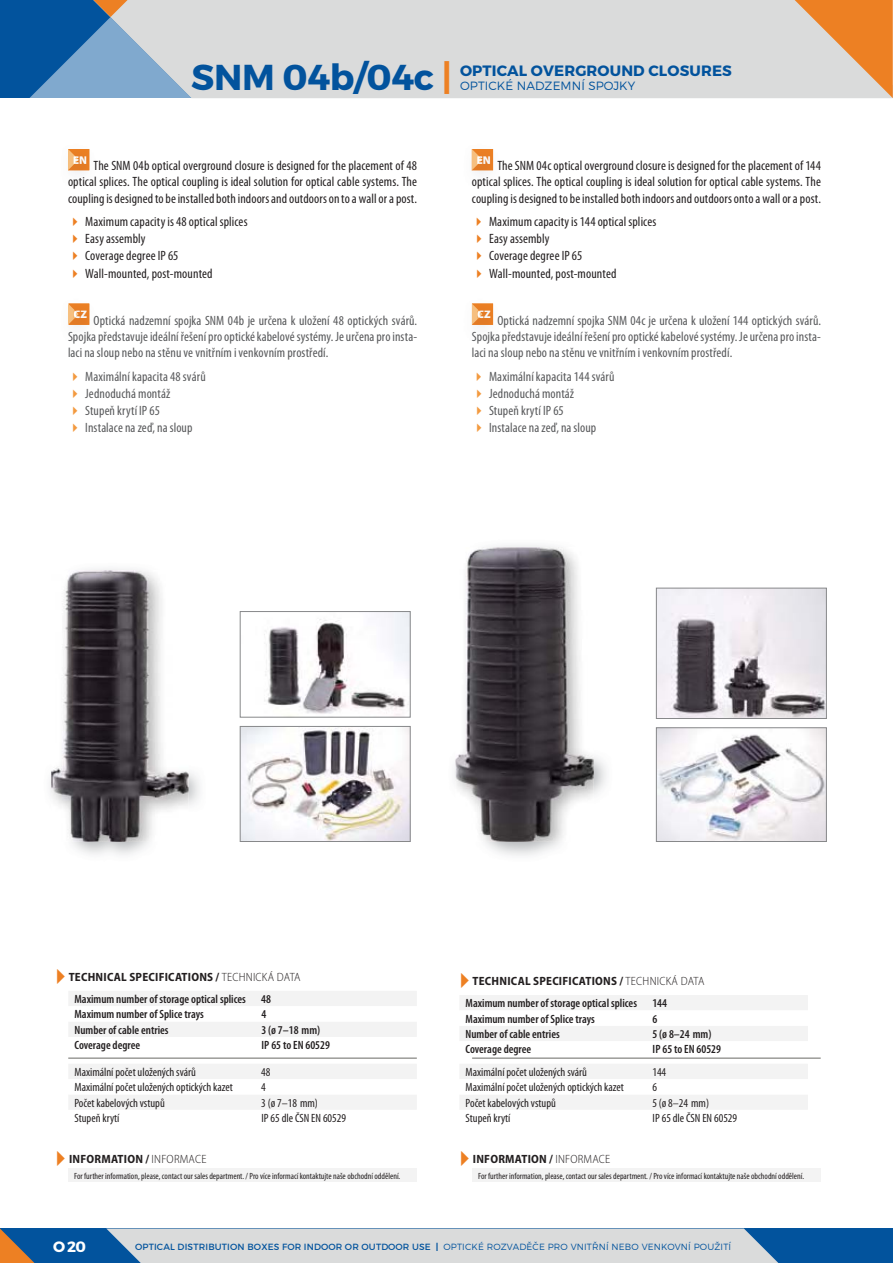
<style>
.page{position:relative;width:893px;height:1263px;background:#fff}
.page>*{position:absolute;margin:0;border:0;box-sizing:border-box;transform-origin:0 0}
.t1{font:700 36px "Montserrat";letter-spacing:-.01em;color:#02539d}
.t2{font:700 15px "Montserrat";letter-spacing:.01em;color:#02539d}
.t3{font:700 15px "Montserrat";color:#fff}
.t4{font:condensed 13.5px/17.1px "Myriad Pro";letter-spacing:.01em;color:#231f20;text-align:justify}
.t5{font:condensed 13.5px/17.1px "Myriad Pro";letter-spacing:.01em;color:#58595b;text-align:justify}
.t6{font:600 condensed 12px/22.5px "Myriad Pro";color:#231f20}
.t7{font:condensed 12px "Myriad Pro";color:#231f20}
.t8{font:700 semi-condensed 12px "Myriad Pro";letter-spacing:.02em;color:#231f20}
.t9{font:300 12px "Montserrat";letter-spacing:.01em;color:#02539d}
.t10{font:900 11.4px "Myriad Pro";color:#fff}
.t11{font:condensed 9px "Myriad Pro";color:#231f20}
.t12{font:9px "Montserrat";letter-spacing:.02em;color:#02539d}
.s1{color:#ed8023}
.s2{font-weight:700;font-stretch:semi-condensed}
.s3{font-weight:300;font-stretch:semi-condensed}
.s4{font-weight:300}
.s5{font-weight:700}
</style>
<div class="page">
<div style="left:0;top:0;width:198px;height:98px;background:#02539d"></div>
<div style="left:0;top:1229px;width:893px;height:34px;background:#02539d"></div>
<div style="left:192px;top:0;width:592px;height:98px;background:#dadbdb"></div>
<div style="left:107px;top:1229px;width:672px;height:34px;background:#dadbdb"></div>
<svg style="left:29px;top:0;width:163px;height:98px"></svg>
<svg style="left:784px;top:0;width:109px;height:98px;background:#e2b288"></svg>
<svg style="left:0;top:1228px;width:60px;height:35px"></svg>
<div style="left:68px;top:1169px;width:349px;height:13px;background:#f3f3f3"></div>
<img style="left:68px;top:149px;width:22px;height:23px">
<img style="left:86px;top:149px;width:3px;height:21px">
<svg style="left:68px;top:149px;width:18px;height:21px"></svg>
<img style="left:68px;top:303px;width:22px;height:24px">
<img style="left:87px;top:304px;width:2px;height:21px">
<svg style="left:68px;top:304px;width:19px;height:21px"></svg>
<div style="left:472px;top:1169px;width:349px;height:13px;background:#f3f3f3"></div>
<img style="left:471px;top:149px;width:1px;height:22px">
<img style="left:490px;top:149px;width:3px;height:21px">
<svg style="left:472px;top:149px;width:18px;height:21px"></svg>
<img style="left:471px;top:303px;width:23px;height:24px">
<img style="left:491px;top:304px;width:2px;height:21px">
<svg style="left:472px;top:304px;width:19px;height:21px"></svg>
<img style="left:51px;top:575px;width:138px;height:267px">
<img style="left:68px;top:570px;width:121px;height:69px">
<img style="left:455px;top:548px;width:139px;height:294px">
<img style="left:472px;top:547px;width:122px;height:92px">
<img style="left:264px;top:613px;width:145px;height:103px">
<div style="left:240px;top:611px;width:171px;height:107px;border:1px solid #87888a"></div>
<img style="left:242px;top:728px;width:167px;height:112px">
<div style="left:240px;top:726px;width:171px;height:116px;border:1px solid #87888a"></div>
<img style="left:658px;top:590px;width:167px;height:127px">
<img style="left:658px;top:590px;width:163px;height:49px">
<div style="left:656px;top:588px;width:171px;height:131px;border:1px solid #87888a"></div>
<img style="left:658px;top:729px;width:167px;height:111px">
<div style="left:656px;top:727px;width:171px;height:115px;border:1px solid #87888a"></div>
<hr style="left:68px;top:1058px;width:349px;height:1px;background:#6a6a65">
<svg style="left:69px;top:991px;width:348px;height:46px"></svg>
<svg style="left:69px;top:1064px;width:348px;height:45px"></svg>
<hr style="left:472px;top:1058px;width:349px;height:1px;background:#6a6a65">
<svg style="left:460px;top:995px;width:348px;height:46px"></svg>
<svg style="left:460px;top:1064px;width:348px;height:45px"></svg>
<h1 class="t1" style="left:191px;top:56px;width:263px">SNM 04b/04c <span class="s1">|</span></h1>
<p class="t2" style="left:460px;top:62px;width:273px">OPTICAL OVERGROUND CLOSURES</p>
<p class="t9" style="left:460px;top:79px;width:177px">OPTICKÉ NADZEMNÍ SPOJKY</p>
<p class="t10" style="left:73px;top:153px;width:16px">EN</p>
<p class="t4" style="left:68px;top:159px;width:351px;line-height:16.2px;text-indent:26px">The SNM 04b optical overground closure is designed for the placement of 48 optical splices. The optical coupling is ideal solution for optical cable systems. The coupling is designed to be installed both indoors and outdoors on to a wall or a post.</p>
<p class="t4" style="left:85px;top:214px;width:164px;text-align:left">Maximum capacity is 48 optical splices<br>Easy assembly<br>Coverage degree IP 65<br>Wall-mounted, post-mounted</p>
<p class="t10" style="left:73px;top:308px;width:15px">CZ</p>
<p class="t5" style="left:68px;top:313px;width:351px;line-height:16.2px;text-indent:26px">Optická nadzemní spojka SNM 04b je určena k uložení 48 optických svárů.<br>Spojka představuje ideální řešení pro optické kabelové systémy. Je určena pro insta&shy;laci na sloup nebo na stěnu ve vnitřním i venkovním prostředí.</p>
<p class="t5" style="left:85px;top:369px;width:122px;text-align:left">Maximální kapacita 48 svárů<br>Jednoduchá montáž<br>Stupeň krytí IP 65<br>Instalace na zeď, na sloup</p>
<p class="t10" style="left:476px;top:153px;width:16px">EN</p>
<p class="t4" style="left:472px;top:159px;width:351px;line-height:16.2px;text-indent:26px">The SNM 04c optical overground closure is designed for the placement of 144 optical splices. The optical coupling is ideal solution for optical cable systems. The coupling is designed to be installed both indoors and outdoors onto a wall or a post.</p>
<p class="t4" style="left:489px;top:214px;width:169px;text-align:left">Maximum capacity is 144 optical splices<br>Easy assembly<br>Coverage degree IP 65<br>Wall-mounted, post-mounted</p>
<p class="t10" style="left:477px;top:308px;width:15px">CZ</p>
<p class="t5" style="left:472px;top:313px;width:351px;line-height:16.2px;text-indent:26px">Optická nadzemní spojka SNM 04c je určena k uložení 144 optických svárů.<br>Spojka představuje ideální řešení pro optické kabelové systémy. Je určena pro insta&shy;laci na sloup nebo na stěnu ve vnitřním i venkovním prostředí.</p>
<p class="t5" style="left:489px;top:369px;width:127px;text-align:left">Maximální kapacita 144 svárů<br>Jednoduchá montáž<br>Stupeň krytí IP 65<br>Instalace na zeď, na sloup</p>
<p class="t6" style="left:74px;top:966px;width:228px;text-indent:-6px"><span class="s2">TECHNICAL SPECIFICATIONS /</span> <span class="s3">TECHNICKÁ DATA<br></span>Maximum number of storage optical splices</p>
<p class="t6" style="left:261px;top:988px;width:11px">48</p>
<p class="t6" style="left:74px;top:1004px;width:131px">Maximum number of Splice trays</p>
<p class="t6" style="left:261px;top:1004px;width:6px">4</p>
<p class="t6" style="left:74px;top:1019px;width:96px">Number of cable entries</p>
<p class="t6" style="left:261px;top:1019px;width:61px">3 (ø 7–18 mm)</p>
<p class="t6" style="left:74px;top:1035px;width:67px">Coverage degree</p>
<p class="t6" style="left:261px;top:1035px;width:70px">IP 65 to EN 60529</p>
<p class="t7" style="left:74px;top:1067px;width:123px">Maximální počet uložených svárů</p>
<p class="t7" style="left:261px;top:1067px;width:11px">48</p>
<p class="t7" style="left:74px;top:1083px;width:160px">Maximální počet uložených optických kazet</p>
<p class="t7" style="left:261px;top:1083px;width:6px">4</p>
<p class="t7" style="left:74px;top:1098px;width:92px">Počet kabelových vstupů</p>
<p class="t7" style="left:261px;top:1098px;width:58px">3 (ø 7–18 mm)</p>
<p class="t7" style="left:74px;top:1113px;width:47px">Stupeň krytí</p>
<p class="t7" style="left:261px;top:1113px;width:86px">IP 65 dle ČSN EN 60529</p>
<p class="t6" style="left:465px;top:970px;width:240px;text-indent:7px"><span class="s2">TECHNICAL SPECIFICATIONS /</span> <span class="s3">TECHNICKÁ DATA<br></span>Maximum number of storage optical splices</p>
<p class="t6" style="left:652px;top:993px;width:16px">144</p>
<p class="t6" style="left:465px;top:1008px;width:131px">Maximum number of Splice trays</p>
<p class="t6" style="left:652px;top:1008px;width:6px">6</p>
<p class="t6" style="left:465px;top:1023px;width:96px">Number of cable entries</p>
<p class="t6" style="left:652px;top:1023px;width:61px">5 (ø 8–24 mm)</p>
<p class="t6" style="left:465px;top:1039px;width:67px">Coverage degree</p>
<p class="t6" style="left:652px;top:1039px;width:70px">IP 65 to EN 60529</p>
<p class="t7" style="left:465px;top:1067px;width:123px">Maximální počet uložených svárů</p>
<p class="t7" style="left:652px;top:1067px;width:15px">144</p>
<p class="t7" style="left:465px;top:1083px;width:160px">Maximální počet uložených optických kazet</p>
<p class="t7" style="left:652px;top:1083px;width:6px">6</p>
<p class="t7" style="left:465px;top:1098px;width:92px">Počet kabelových vstupů</p>
<p class="t7" style="left:652px;top:1098px;width:58px">5 (ø 8–24 mm)</p>
<p class="t7" style="left:465px;top:1113px;width:47px">Stupeň krytí</p>
<p class="t7" style="left:652px;top:1113px;width:86px">IP 65 dle ČSN EN 60529</p>
<p class="t8" style="left:69px;top:1152px;width:139px">INFORMATION / <span class="s4">INFORMACE</span></p>
<p class="t11" style="left:74px;top:1172px;width:328px">For further information, please, contact our sales department. / Pro více informací kontaktujte naše obchodní oddělení.</p>
<p class="t8" style="left:473px;top:1152px;width:139px">INFORMATION / <span class="s4">INFORMACE</span></p>
<p class="t11" style="left:478px;top:1172px;width:328px">For further information, please, contact our sales department. / Pro více informací kontaktujte naše obchodní oddělení.</p>
<p class="t3" style="left:53px;top:1238px;width:34px">O 20</p>
<p class="t12" style="left:135px;top:1242px;width:598px">OPTICAL DISTRIBUTION BOXES FOR INDOOR OR OUTDOOR USE <span class="s5">|</span> <span class="s4">OPTICKÉ ROZVADĚČE PRO VNITŘNÍ NEBO VENKOVNÍ POUŽITÍ</span></p>
</div>
